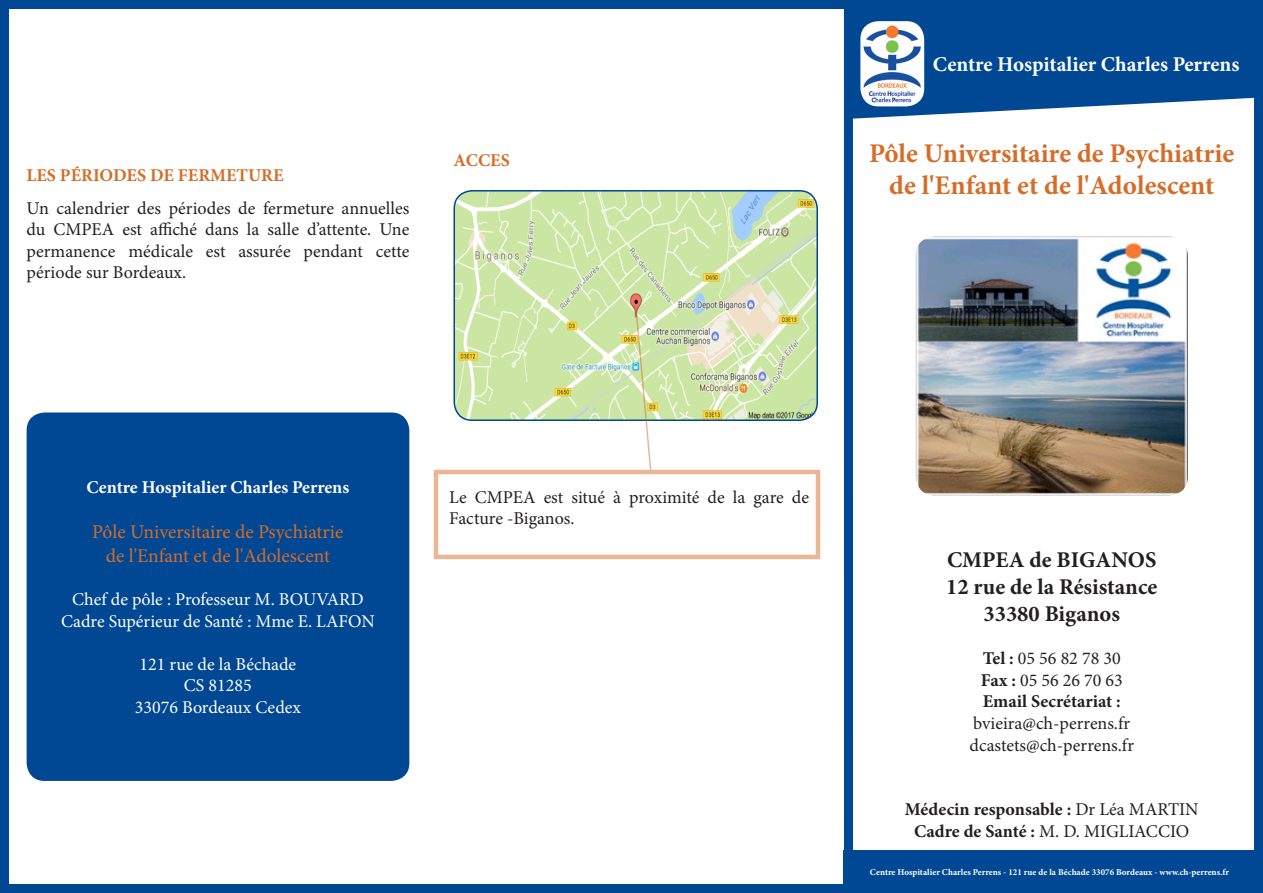
<style>
.page{position:relative;width:1263px;height:893px;background:#fff}
.page>*{position:absolute;margin:0;border:0;box-sizing:border-box;transform-origin:0 0}
.t1{font:700 27px "Minion Pro";color:#d56d29}
.t2{font:700 22.5px "Minion Pro";color:#231f20}
.t3{font:700 21px "Minion Pro";letter-spacing:-.005em;color:#fff}
.t4{font:19.5px "Minion Pro";color:#d56d29}
.t5{font:18px/21.6px "Minion Pro";color:#231f20;text-align:justify}
.t6{font:18px "Minion Pro";color:#fff}
.t7{font:700 18px "Minion Pro";color:#231f20}
.t8{font:700 18px "Minion Pro";letter-spacing:-.005em;color:#fff}
.t9{font:700 18px "Minion Pro";color:#d56d29}
.t10{font:700 9px "Minion Pro";color:#fff}
.s1{font-weight:700}
.s2{font-weight:400}
</style>
<div class="page">
<svg style="left:844px;top:10px;width:409px;height:109px;background:#1c5b9f"></svg>
<div style="left:0;top:0;width:1263px;height:893px;border:9px solid #004794"></div>
<div style="left:27px;top:412px;width:382px;height:369px;background:#004794;border-radius:18px"></div>
<img style="left:456px;top:191px;width:361px;height:229px">
<div style="left:453px;top:190px;width:365px;height:231px;border:2px solid #004794;border-radius:18px"></div>
<div style="left:844px;top:851px;width:411px;height:42px;background:#004794"></div>
<img style="left:860px;top:21px;width:64px;height:85px">
<div style="left:844px;top:108px;width:9px;height:785px;background:#004794"></div>
<svg style="left:634px;top:304px;width:18px;height:167px"></svg>
<img style="left:916px;top:237px;width:271px;height:258px">
<p class="t9" style="left:27px;top:163px;width:258px">LES PÉRIODES DE FERMETURE</p>
<p class="t5" style="left:27px;top:197px;width:384px">Un calendrier des périodes de fermeture annuelles du CMPEA est affiché dans la salle d’attente. Une permanence médicale est assurée pendant cette période sur Bordeaux.</p>
<p class="t9" style="left:453px;top:148px;width:58px">ACCES</p>
<p class="t3" style="left:933px;top:50px;width:308px">Centre Hospitalier Charles Perrens</p>
<p class="t1" style="left:869px;top:134px;width:367px">Pôle Universitaire de Psychiatrie</p>
<p class="t1" style="left:889px;top:167px;width:327px">de l'Enfant et de l'Adolescent</p>
<p class="t8" style="left:86px;top:475px;width:264px">Centre Hospitalier Charles Perrens</p>
<p class="t4" style="left:92px;top:519px;width:253px">Pôle Universitaire de Psychiatrie</p>
<p class="t4" style="left:106px;top:543px;width:226px">de l'Enfant et de l'Adolescent</p>
<p class="t6" style="left:72px;top:587px;width:293px">Chef de pôle : Professeur M. BOUVARD</p>
<p class="t6" style="left:61px;top:609px;width:315px">Cadre Supérieur de Santé : Mme E. LAFON</p>
<p class="t6" style="left:139px;top:652px;width:158px">121 rue de la Béchade</p>
<p class="t6" style="left:184px;top:674px;width:69px">CS 81285</p>
<p class="t6" style="left:135px;top:695px;width:168px">33076 Bordeaux Cedex</p>
<p class="t5" style="left:449px;top:486px;width:361px">Le CMPEA est situé à proximité de la gare de<br>Facture -Biganos.</p>
<p class="t2" style="left:947px;top:544px;width:211px">CMPEA de BIGANOS</p>
<p class="t2" style="left:946px;top:571px;width:213px">12 rue de la Résistance</p>
<p class="t2" style="left:983px;top:598px;width:138px">33380 Biganos</p>
<p class="t5" style="left:983px;top:648px;width:139px"><span class="s1">Tel :</span> 05 56 82 78 30</p>
<p class="t5" style="left:981px;top:669px;width:144px"><span class="s1">Fax :</span> 05 56 26 70 63</p>
<p class="t7" style="left:983px;top:689px;width:140px">Email Secrétariat :</p>
<p class="t5" style="left:973px;top:712px;width:158px">bvieira@ch-perrens.fr</p>
<p class="t5" style="left:969px;top:734px;width:166px">dcastets@ch-perrens.fr</p>
<p class="t7" style="left:905px;top:797px;width:295px">Médecin responsable : <span class="s2">Dr Léa MARTIN</span></p>
<p class="t5" style="left:914px;top:820px;width:277px"><span class="s1">Cadre de Santé :</span> M. D. MIGLIACCIO</p>
<p class="t10" style="left:870px;top:866px;width:361px">Centre Hospitalier Charles Perrens - 121 rue de la Béchade 33076 Bordeaux - www.ch-perrens.fr</p>
</div>
